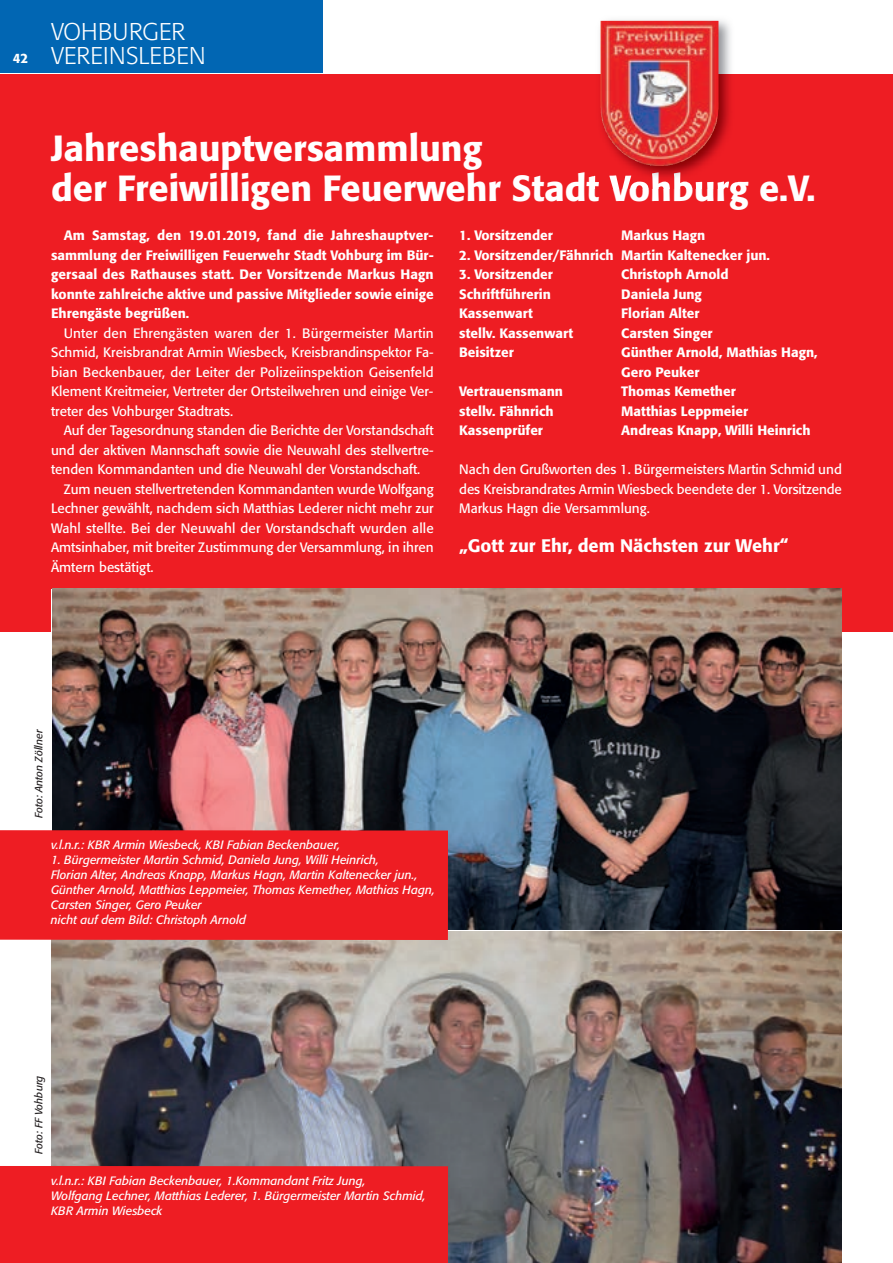
<style>
.page{position:relative;width:893px;height:1263px;background:#fff}
.page>*{position:absolute;margin:0;border:0;box-sizing:border-box;transform-origin:0 0}
.t1{font:500 36px/40.5px "Formata";color:#fff}
.t2{font:300 24px/24px "Formata";color:#fff}
.t3{font:500 18px "Formata";color:#fff}
.t4{font:13.5px/19.5px "Formata";color:#fff;text-align:justify}
.t5{font:500 13.5px/19.5px "Formata";color:#fff;text-align:justify}
.t6{font:italic 12px/15px "Formata";color:#fff}
.t7{font:italic 10.5px "Formata";color:#231f20}
.s1{font-weight:500;font-size:13.5px}
</style>
<div class="page">
<div style="left:0;top:0;width:323px;height:72px;background:#0166b3"></div>
<div style="left:0;top:74px;width:893px;height:557px;background:#ee1d23"></div>
<img style="left:52px;top:589px;width:790px;height:340px">
<img style="left:51px;top:931px;width:791px;height:332px">
<img style="left:594px;top:20px;width:144px;height:168px">
<img style="left:601px;top:21px;width:118px;height:145px">
<div style="left:0;top:830px;width:448px;height:110px;background:#ee1d23"></div>
<div style="left:0;top:1166px;width:448px;height:97px;background:#ee1d23"></div>
<h2 class="t2" style="left:13px;top:21px;width:194px;text-indent:38px">VOHBURGER<br><span class="s1">42</span> VEREINSLEBEN</h2>
<h1 class="t1" style="left:51px;top:131px;width:766px">Jahreshauptversammlung<br>der Freiwilligen Feuerwehr Stadt Vohburg e.V.</h1>
<p class="t5" style="left:51px;top:227px;width:384px;text-indent:13px">Am Samstag, den 19.01.2019, fand die Jahreshauptver&shy;sammlung der Freiwilligen Feuerwehr Stadt Vohburg im Bür&shy;gersaal des Rathauses statt. Der Vorsitzende Markus Hagn konnte zahlreiche aktive und passive Mitglieder sowie einige Ehrengäste begrüßen.</p>
<p class="t4" style="left:51px;top:324px;width:384px;text-indent:13px">Unter den Ehrengästen waren der 1. Bürgermeister Martin Schmid, Kreisbrandrat Armin Wiesbeck, Kreisbrandinspektor Fa&shy;bian Beckenbauer, der Leiter der Polizeiinspektion Geisenfeld Klement Kreitmeier, Vertreter der Ortsteilwehren und einige Ver&shy;treter des Vohburger Stadtrats.</p>
<p class="t4" style="left:64px;top:422px;width:371px">Auf der Tagesordnung standen die Berichte der Vorstandschaft</p>
<p class="t4" style="left:51px;top:441px;width:384px">und der aktiven Mannschaft sowie die Neuwahl des stellvertre-</p>
<p class="t4" style="left:51px;top:461px;width:371px">tenden Kommandanten und die Neuwahl der Vorstandschaft.</p>
<p class="t4" style="left:64px;top:480px;width:371px">Zum neuen stellvertretenden Kommandanten wurde Wolfgang</p>
<p class="t4" style="left:51px;top:500px;width:384px">Lechner gewählt, nachdem sich Matthias Lederer nicht mehr zur</p>
<p class="t4" style="left:51px;top:519px;width:384px">Wahl stellte. Bei der Neuwahl der Vorstandschaft wur den alle</p>
<p class="t4" style="left:51px;top:539px;width:384px">Amtsinhaber, mit breiter Zustimmung der Versammlung, in ihren</p>
<p class="t4" style="left:51px;top:558px;width:104px">Ämtern bestätigt.</p>
<p class="t5" style="left:459px;top:227px;width:95px">1. Vorsitzender</p>
<p class="t5" style="left:621px;top:227px;width:86px">Markus Hagn</p>
<p class="t5" style="left:459px;top:246px;width:312px">2. Vorsitzender/Fähnrich Martin Kaltenecker jun.</p>
<p class="t5" style="left:459px;top:266px;width:95px">3. Vorsitzender</p>
<p class="t5" style="left:621px;top:266px;width:109px">Christoph Arnold</p>
<p class="t5" style="left:459px;top:285px;width:93px">Schriftführerin</p>
<p class="t5" style="left:621px;top:285px;width:82px">Daniela Jung</p>
<p class="t5" style="left:459px;top:305px;width:75px">Kassenwart</p>
<p class="t5" style="left:621px;top:305px;width:80px">Florian Alter</p>
<p class="t5" style="left:459px;top:324px;width:115px">stellv. Kassenwart</p>
<p class="t5" style="left:621px;top:324px;width:93px">Carsten Singer</p>
<p class="t5" style="left:459px;top:344px;width:56px">Beisitzer</p>
<p class="t5" style="left:621px;top:344px;width:198px">Günther Arnold, Mathias Hagn,<br>Gero Peuker</p>
<p class="t5" style="left:459px;top:383px;width:105px">Vertrauensmann</p>
<p class="t5" style="left:621px;top:383px;width:116px">Thomas Kemether</p>
<p class="t5" style="left:459px;top:402px;width:96px">stellv. Fähnrich</p>
<p class="t5" style="left:621px;top:402px;width:128px">Matthias Leppmeier</p>
<p class="t5" style="left:459px;top:422px;width:85px">Kassenprüfer</p>
<p class="t5" style="left:621px;top:422px;width:191px">Andreas Knapp, Willi Heinrich</p>
<p class="t4" style="left:459px;top:461px;width:384px">Nach den Grußworten des 1. Bürgermeisters Martin Schmid und des Kreisbrandrates Armin Wiesbeck beendete der 1. Vorsitzende Markus Hagn die Versammlung.</p>
<h3 class="t3" style="left:459px;top:538px;width:331px">„Gott zur Ehr, dem Nächsten zur Wehr“</h3>
<p class="t7" style="left:34px;top:818px;width:90px;rotate:-90deg">Foto: Anton Zöllner</p>
<p class="t6" style="left:51px;top:838px;width:291px">v.l.n.r.: KBR Armin Wiesbeck, KBI Fabian Beckenbauer,</p>
<p class="t6" style="left:51px;top:853px;width:385px">1. Bürgermeister Martin Schmid, Daniela Jung, Willi Heinrich,<br>Florian Alter, Andreas Knapp, Markus Hagn, Martin Kaltenecker jun., Günther Arnold, Matthias Leppmeier, Thomas Kemether, Mathias Hagn, Carsten Singer, Gero Peuker<br>nicht auf dem Bild: Christoph Arnold</p>
<p class="t7" style="left:34px;top:1154px;width:80px;rotate:-90deg">Foto: FF Vohburg</p>
<p class="t6" style="left:51px;top:1174px;width:376px">v.l.n.r.: KBI Fabian Beckenbauer, 1.Kommandant Fritz Jung,<br>Wolfgang Lechner, Matthias Lederer, 1. Bürgermeister Martin Schmid,<br>KBR Armin Wiesbeck</p>
</div>
